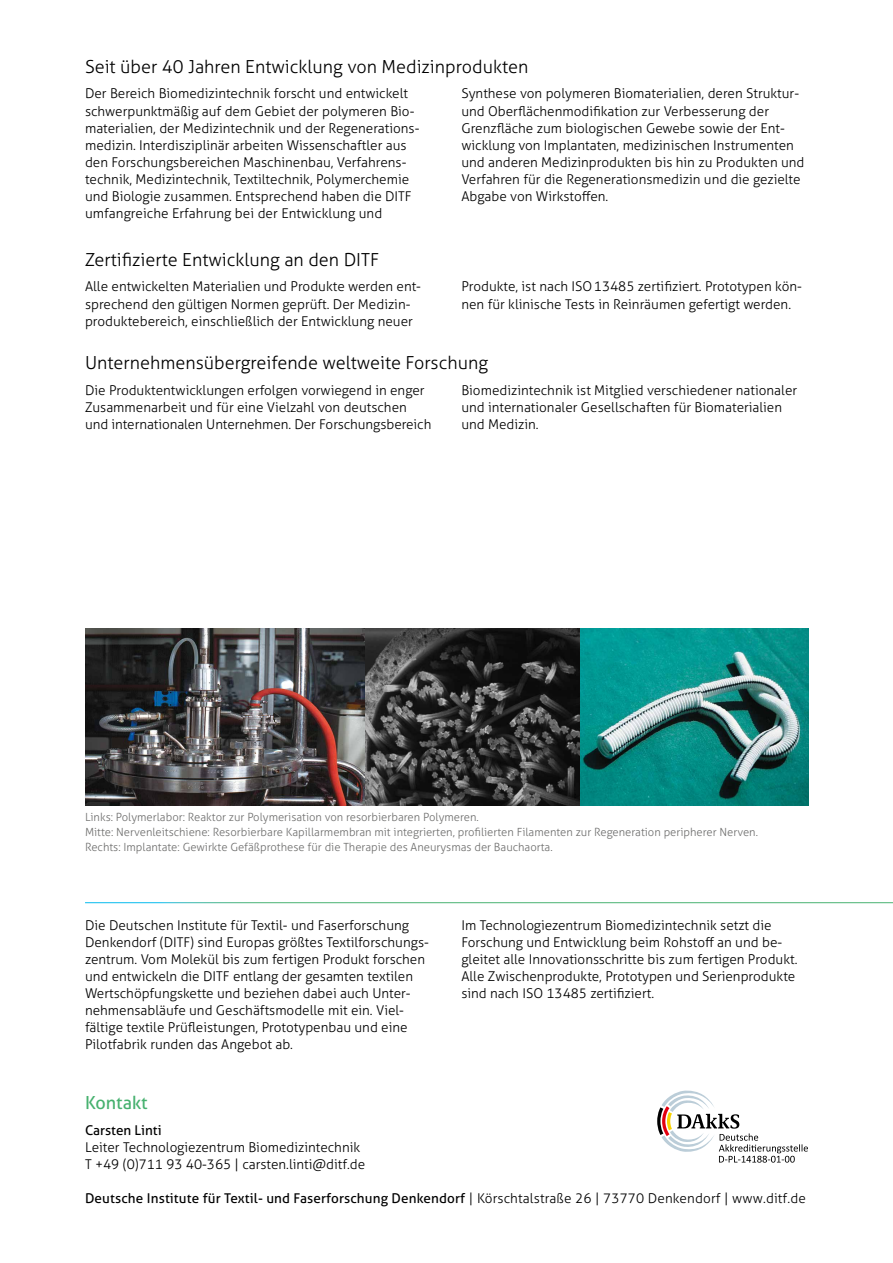
<style>
.page{position:relative;width:893px;height:1263px;background:#fff}
.page>*{position:absolute;margin:0;border:0;box-sizing:border-box;transform-origin:0 0}
.t1{font:300 18px "Aller";color:#000}
.t2{font:18px "Aller";color:#47b16f}
.t3{font:300 13.5px/17.1px "Aller";color:#000}
.t4{font:13.5px "Aller";letter-spacing:.01em;color:#000}
.t5{font:300 11.25px/15px "Aller";color:#6f6f6e}
.s1{font-weight:300}
</style>
<div class="page">
<svg style="left:657px;top:1090px;width:151px;height:72px"></svg>
<img style="left:85px;top:629px;width:723px;height:176px">
<h1 class="t1" style="left:85px;top:56px;width:445px">Seit über 40 Jahren Entwicklung von Medizinprodukten</h1>
<p class="t3" style="left:85px;top:85px;width:336px">Der Bereich Biomedizintechnik forscht und entwickelt schwerpunktmäßig auf dem Gebiet der polymeren Bio&shy;materialien, der Medizintechnik und der Regenerations&shy;medizin. Interdisziplinär arbeiten Wissenschaftler aus den Forschungsbereichen Maschinenbau, Verfahrens&shy;technik, -Medizintechnik, Textiltechnik, Polymerchemie und Biologie zusammen. Entsprechend haben die DITF umfangreiche Erfahrung bei der Entwicklung und</p>
<p class="t3" style="left:461px;top:85px;width:345px">Synthese von polymeren Biomaterialien, deren -Struktur&shy;und Oberflächenmodifikation zur Verbesserung der Grenzfläche zum biologischen Gewebe sowie der Ent&shy;wicklung von Implantaten, medizinischen Instrumenten und anderen Medizinprodukten bis hin zu Produkten und Verfahren für die Regenerationsmedizin und die gezielte Abgabe von Wirkstoffen.</p>
<h1 class="t1" style="left:85px;top:249px;width:296px">Zertifizierte Entwicklung an den DITF</h1>
<p class="t3" style="left:85px;top:278px;width:336px">Alle entwickelten Materialien und Produkte werden ent&shy;sprechend den gültigen Normen geprüft. Der Medizin&shy;produktebereich, einschließlich der Entwicklung neuer</p>
<p class="t3" style="left:461px;top:278px;width:342px">Produkte, ist nach ISO13485 zertifiziert. Prototypen kön&shy;nen für klinische Tests in Reinräumen gefertigt werden.</p>
<h1 class="t1" style="left:85px;top:352px;width:404px">Unternehmensübergreifende weltweite Forschung</h1>
<p class="t3" style="left:85px;top:381px;width:348px">Die Produktentwicklungen erfolgen vorwiegend in enger<br>Zusammenarbeit und für eine Vielzahl von deutschen und internationalen Unternehmen. Der Forschungsbereich</p>
<p class="t3" style="left:461px;top:381px;width:337px">Biomedizintechnik ist Mitglied verschiedener nationaler und internationaler Gesellschaften für Biomaterialien und Medizin.</p>
<p class="t5" style="left:85px;top:810px;width:674px">Links: Polymerlabor: Reaktor zur Polymerisation von resorbierbaren -Polymeren.<br>Mitte: Nervenleitschiene: Resorbierbare Kapillarmembran mit integrierten, profilierten Filamenten zur Regeneration peripherer Nerven.<br>Rechts: Implantate: Gewirkte Gefäßprothese für die Therapie des Aneurysmas der Bauchaorta.</p>
<p class="t3" style="left:85px;top:916px;width:345px">Die Deutschen Institute für Textil- und Faserforschung Denkendorf (DITF) sind Europas größtes Textilforschungs&shy;zentrum. Vom Molekül bis zum fertigen Produkt forschen und entwickeln die DITF entlang der gesamten textilen Wertschöpfungskette und beziehen dabei auch Unter&shy;nehmensabläufe und Geschäftsmodelle mit ein. Viel&shy;fältige textile Prüfleistungen, Prototypenbau und eine Pilotfabrik runden das Angebot ab.</p>
<p class="t3" style="left:461px;top:916px;width:338px">Im Technologiezentrum Biomedizintechnik setzt die Forschung und Entwicklung beim Rohstoff an und be&shy;gleitet alle Innovationsschritte bis zum fertigen Produkt.<br>Alle Zwischenprodukte, Prototypen und Serienprodukte sind nach ISO 13485 zertifiziert.</p>
<h1 class="t2" style="left:85px;top:1092px;width:64px">Kontakt</h1>
<p class="t4" style="left:85px;top:1122px;width:78px">Carsten Linti</p>
<p class="t3" style="left:85px;top:1139px;width:282px">Leiter Technologiezentrum Biomedizintechnik<br>T +49 (0)711 93 40-365 | carsten.linti@ditf.de</p>
<p class="t4" style="left:85px;top:1190px;width:722px">Deutsche Institute für Textil- und Faserforschung Denkendorf <span class="s1">| Körschtalstraße 26 | 73770 Denkendorf | www.ditf.de</span></p>
</div>
